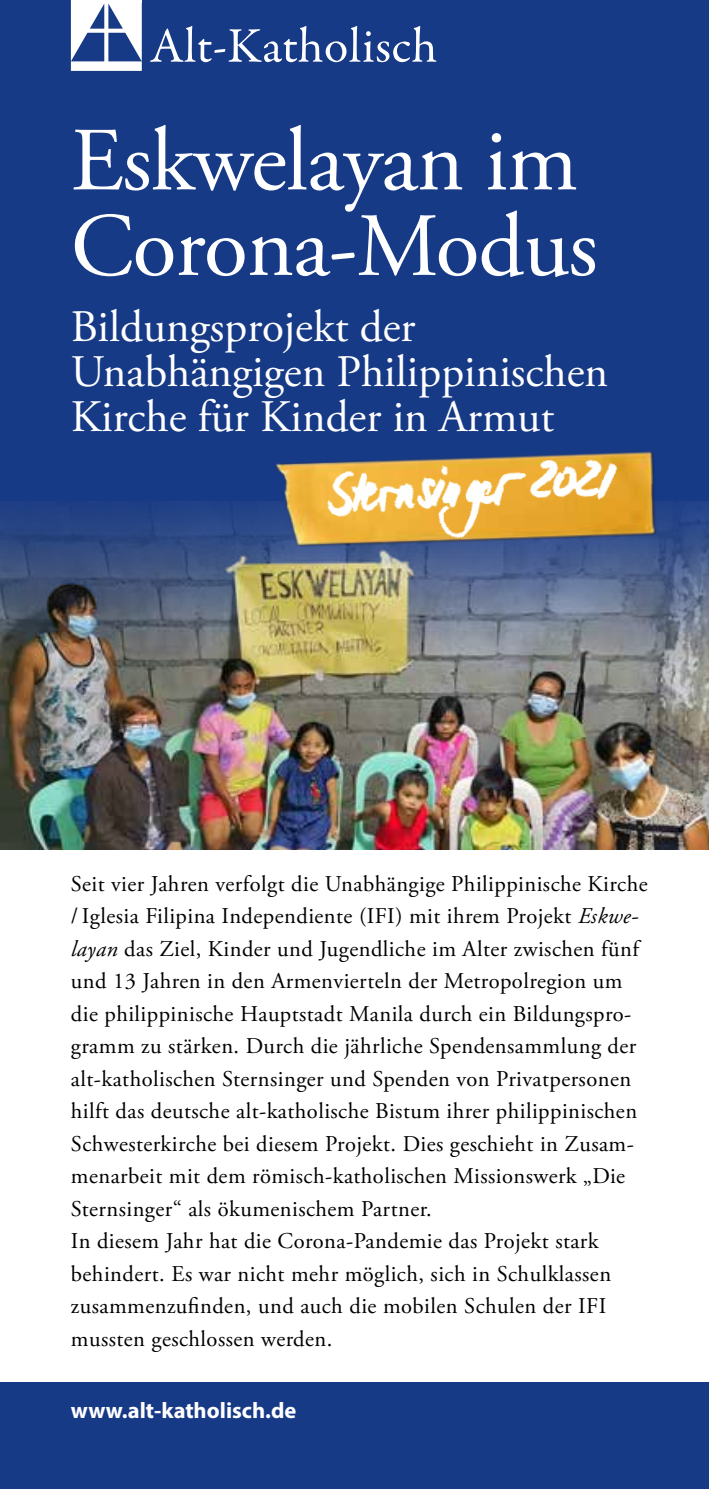
<style>
.page{position:relative;width:709px;height:1489px;background:#fff}
.page>*{position:absolute;margin:0;border:0;box-sizing:border-box;transform-origin:0 0}
.t1{font:90px/85.5px "Adobe Garamond Pro";letter-spacing:-.01em;color:#fff}
.t2{font:45px/45px "Adobe Garamond Pro";color:#fff}
.t3{font:22.5px/32.5px "Adobe Garamond Pro";letter-spacing:.02em;color:#000}
.t4{font:700 22.5px "Myriad Pro";color:#fff}
.s1{font-style:italic}
</style>
<div class="page">
<div style="left:0;top:0;width:709px;height:849px;background:#173a87"></div>
<img style="left:0;top:501px;width:709px;height:348px">
<div style="left:0;top:1382px;width:709px;height:106px;background:#173a87"></div>
<svg style="left:71px;top:2px;width:71px;height:69px"></svg>
<svg style="left:150px;top:26px;width:286px;height:36px"></svg>
<hr style="left:71px;top:0;width:71px;height:2px;background:#fff">
<img style="left:263px;top:451px;width:416px;height:102px">
<img style="left:315px;top:456px;width:320px;height:92px">
<h1 class="t1" style="left:71px;top:121px;width:528px">Eskwelayan im<br>Corona-Modus</h1>
<h2 class="t2" style="left:71px;top:306px;width:539px">Bildungsprojekt der<br>Unabhängigen Philippinischen<br>Kirche für Kinder in Armut</h2>
<p class="t3" style="left:71px;top:868px;width:578px">Seit vier Jahren verfolgt die Unabhängige Philippinische Kirche /Iglesia Filipina Independiente (IFI) mit ihrem Projekt <span class="s1">Eskwe&shy;layan</span> das Ziel, Kinder und Jugendliche im Alter zwischen fünf und 13 Jahren in den Armenvierteln der Metropolregion um die philippinische Hauptstadt Manila durch ein Bildungspro&shy;gramm zu stärken. Durch die jährliche Spendensammlung der alt-katholischen Sternsinger und Spenden von Privatpersonen hilft das deutsche alt-katholische Bistum ihrer philippinischen Schwesterkirche bei diesem Projekt. Dies geschieht in Zusam&shy;menarbeit mit dem römisch-katholischen Missionswerk „Die Sternsinger“ als ökumenischem Partner.<br>In diesem Jahr hat die Corona-Pandemie das Projekt stark behindert. Es war nicht mehr möglich, sich in Schulklassen zusammenzufinden, und auch die mobilen Schulen der IFI mussten geschlossen werden.</p>
<p class="t4" style="left:71px;top:1395px;width:227px">www.alt-katholisch.de</p>
</div>
